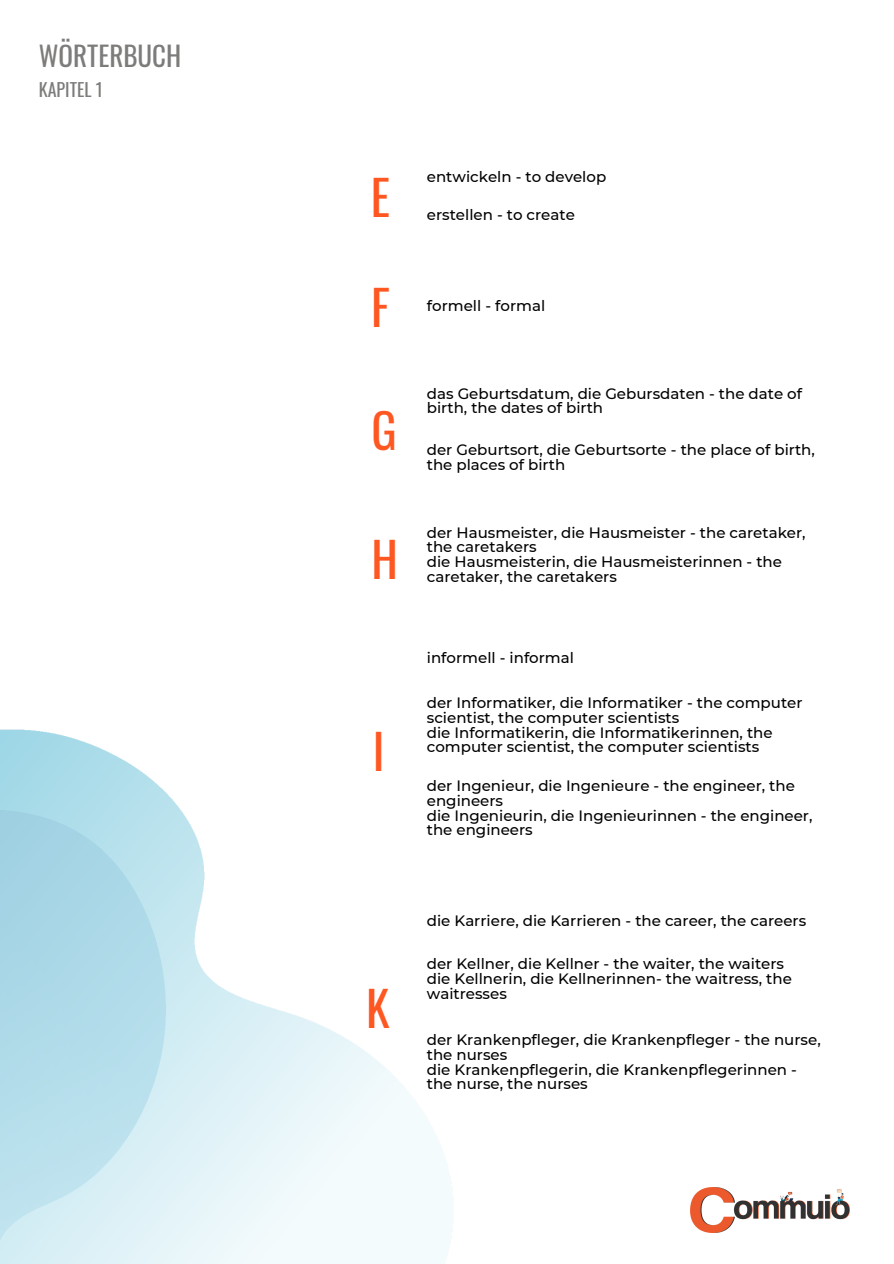
<style>
.page{position:relative;width:894px;height:1264px;background:#fff}
.page>*{position:absolute;margin:0;border:0;box-sizing:border-box;transform-origin:0 0}
.t1{font:47.25px "Oswald";color:#fe5722}
.t2{font:27px "Oswald";color:#7d7c7a}
.t3{font:18px "Oswald";color:#7d7c7a}
.t4{font:500 15px/14.7px "Montserrat";color:#000}
</style>
<div class="page">
<img style="left:0;top:729px;width:453px;height:534px">
<img style="left:690px;top:1187px;width:159px;height:45px">
<h2 class="t2" style="left:39px;top:35px;width:144px">WÖRTERBUCH</h2>
<p class="t3" style="left:39px;top:76px;width:66px">KAPITEL 1</p>
<h1 class="t1" style="left:370px;top:161px;width:21px">E</h1>
<p class="t4" style="left:427px;top:169px;width:181px">entwickeln - to develop</p>
<p class="t4" style="left:427px;top:207px;width:149px">erstellen - to create</p>
<h1 class="t1" style="left:371px;top:271px;width:20px">F</h1>
<p class="t4" style="left:427px;top:298px;width:120px">formell - formal</p>
<h1 class="t1" style="left:371px;top:394px;width:27px">G</h1>
<h1 class="t1" style="left:371px;top:522px;width:28px">H</h1>
<h1 class="t1" style="left:373px;top:714px;width:13px">I</h1>
<h1 class="t1" style="left:366px;top:972px;width:25px">K</h1>
<p class="t4" style="left:427px;top:386px;width:376px">das Geburtsdatum, die Gebursdaten - the date of birth, the dates of birth</p>
<p class="t4" style="left:427px;top:442px;width:389px">der Geburtsort, die Geburtsorte - the place of birth, the places of birth</p>
<p class="t4" style="left:427px;top:525px;width:380px">der Hausmeister, die Hausmeister - the caretaker, the caretakers<br>die Hausmeisterin, die Hausmeisterinnen - the caretaker, the caretakers</p>
<p class="t4" style="left:427px;top:650px;width:149px">informell - informal</p>
<p class="t4" style="left:427px;top:695px;width:377px">der Informatiker, die Informatiker - the computer scientist, the computer scientists<br>die Informatikerin, die Informatikerinnen, the computer scientist, the computer scientists</p>
<p class="t4" style="left:427px;top:778px;width:387px">der Ingenieur, die Ingenieure - the engineer, the engineers<br>die Ingenieurin, die Ingenieurinnen - the engineer, the engineers</p>
<p class="t4" style="left:427px;top:913px;width:381px">die Karriere, die Karrieren - the career, the careers</p>
<p class="t4" style="left:427px;top:956px;width:366px">der Kellner, die Kellner - the waiter, the waiters die Kellnerin, die Kellnerinnen- the waitress, the waitresses</p>
<p class="t4" style="left:427px;top:1032px;width:395px">der Krankenpfleger, die Krankenpfleger - the nurse, the nurses<br>die Krankenpflegerin, die Krankenpflegerinnen - the nurse, the nurses</p>
</div>
